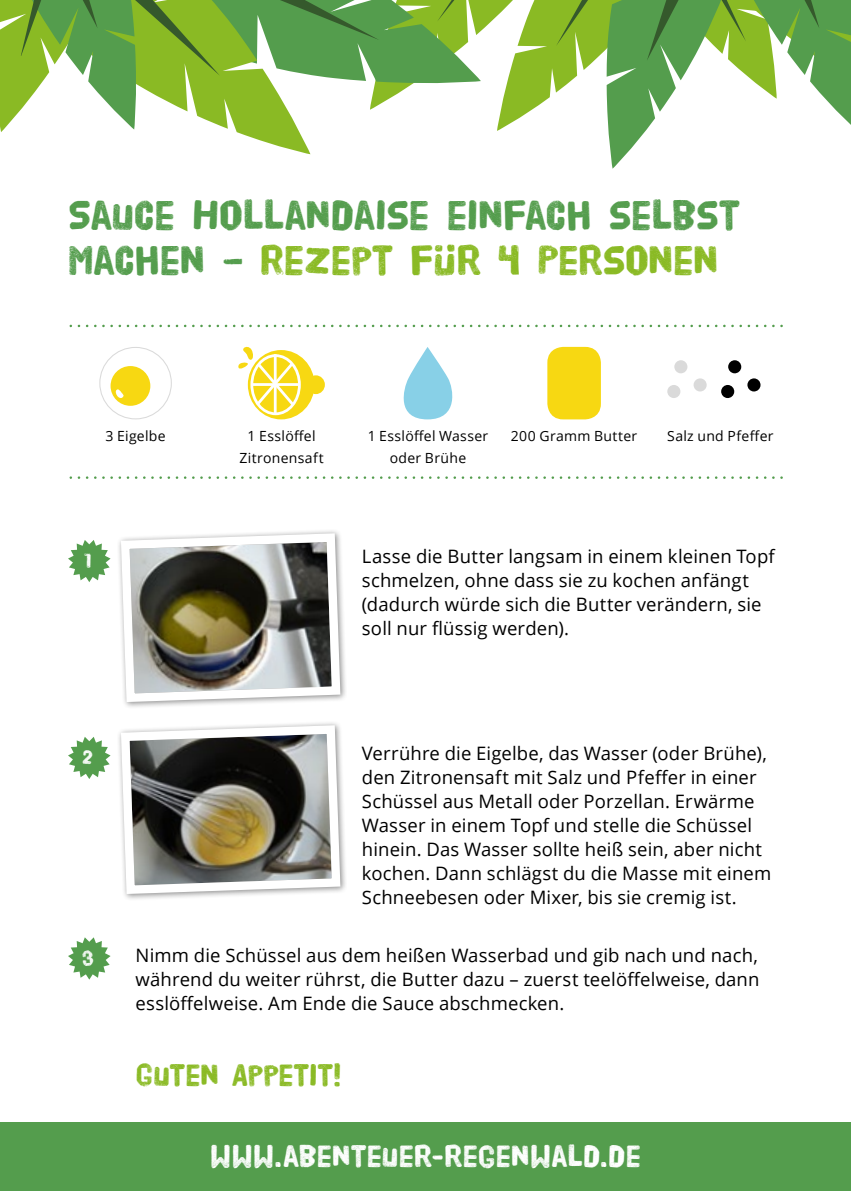
<style>
.page{position:relative;width:851px;height:1191px;background:#fff}
.page>*{position:absolute;margin:0;border:0;box-sizing:border-box;transform-origin:0 0}
.t1{font:43.2px/45.4px "HVD Poster";letter-spacing:-.01em;color:#549d4d}
.t2{font:32px "HVD Poster";color:#fff}
.t3{font:32px "HVD Poster";letter-spacing:-.01em;color:#8aba24}
.t4{font:22px "HVD Poster";color:#fff}
.t5{font:18.4px/24px "Open Sans";letter-spacing:.01em;color:#000}
.t6{font:14px/22px "Open Sans";letter-spacing:.02em;color:#000;text-align:center}
.s1{color:#8aba24}
</style>
<div class="page">
<div style="left:99px;top:347px;width:73px;height:72px;border:1px solid #dadada;border-radius:50%"></div>
<div style="left:0;top:1123px;width:850px;height:68px;background:#549d4d"></div>
<svg style="left:0;top:0;width:850px;height:169px"></svg>
<svg style="left:68px;top:540px;width:42px;height:42px"></svg>
<svg style="left:68px;top:937px;width:42px;height:42px"></svg>
<svg style="left:68px;top:737px;width:42px;height:42px"></svg>
<svg style="left:71px;top:476px;width:710px;height:3px"></svg>
<svg style="left:71px;top:325px;width:710px;height:2px"></svg>
<div style="left:674px;top:360px;width:13px;height:13px;background:#dadada;border-radius:50%"></div>
<div style="left:667px;top:385px;width:13px;height:13px;background:#dadada;border-radius:50%"></div>
<div style="left:693px;top:378px;width:13px;height:14px;background:#dadada;border-radius:50%"></div>
<div style="left:727px;top:360px;width:14px;height:13px;background:#000;border-radius:50%"></div>
<div style="left:720px;top:385px;width:14px;height:13px;background:#000;border-radius:50%"></div>
<div style="left:747px;top:378px;width:13px;height:14px;background:#000;border-radius:50%"></div>
<div style="left:547px;top:347px;width:53px;height:72px;background:#f7d812;border-radius:16px"></div>
<div style="left:248px;top:350px;width:66px;height:69px;background:#f7d812;border-radius:50%"></div>
<div style="left:307px;top:375px;width:18px;height:19px;background:#f7d812;border-radius:50%"></div>
<svg style="left:252px;top:356px;width:47px;height:58px"></svg>
<div style="left:250px;top:354px;width:51px;height:61px;border:3px solid #fff;border-radius:50%"></div>
<hr style="left:251px;top:383px;width:48px;height:3px;background:#fff">
<svg style="left:238px;top:346px;width:59px;height:62px"></svg>
<hr style="left:274px;top:354px;width:2px;height:61px;background:#fff">
<svg style="left:403px;top:347px;width:50px;height:72px"></svg>
<div style="left:110px;top:366px;width:40px;height:40px;background:#f7d812;border-radius:50%"></div>
<svg style="left:115px;top:389px;width:9px;height:10px"></svg>
<div style="left:116px;top:529px;width:231px;height:180px;background:#000;opacity:.45"></div>
<img style="left:117px;top:529px;width:227px;height:177px">
<div style="left:116px;top:720px;width:231px;height:180px;background:#000;opacity:.45"></div>
<svg style="left:117px;top:721px;width:227px;height:177px"></svg>
<h1 class="t1" style="left:68px;top:193px;width:673px">SAUCE HOLLANDAISE EINFACH SELBST<br>MACHEN – <span class="s1">REZEPT FÜR 4 PERSONEN</span></h1>
<p class="t6" style="left:106px;top:424px;width:61px">3 Eigelbe</p>
<p class="t6" style="left:511px;top:424px;width:128px">200 Gramm Butter</p>
<p class="t6" style="left:667px;top:424px;width:108px">Salz und Pfeffer</p>
<p class="t6" style="left:239px;top:424px;width:86px">1 Esslöffel<br>Zitronensaft</p>
<p class="t6" style="left:367px;top:424px;width:122px">1 Esslöffel Wasser oder Brühe</p>
<p class="t4" style="left:84px;top:551px;width:9px">1</p>
<p class="t5" style="left:362px;top:543px;width:414px">Lasse die Butter langsam in einem kleinen Topf schmelzen, ohne dass sie zu kochen anfängt (dadurch würde sich die Butter verändern, sie soll nur flüssig werden).</p>
<p class="t4" style="left:82px;top:747px;width:12px">2</p>
<p class="t4" style="left:82px;top:948px;width:12px">3</p>
<p class="t5" style="left:362px;top:741px;width:411px">Verrühre die Eigelbe, das Wasser (oder Brühe), den Zitronensaft mit Salz und Pfeffer in einer Schüssel aus Metall oder Porzellan. Erwärme Wasser in einem Topf und stelle die Schüssel hinein. Das Wasser sollte heiß sein, aber nicht kochen. Dann schlägst du die Masse mit einem Schneebesen oder Mixer, bis sie cremig ist.</p>
<p class="t5" style="left:136px;top:942px;width:625px;text-align:justify">Nimm die Schüssel aus dem heißen Wasserbad und gib nach und nach, während du weiter rührst, die Butter dazu – zuerst teelöffelweise, dann esslöffelweise. Am Ende die Sauce abschmecken.</p>
<h2 class="t3" style="left:135px;top:1060px;width:207px">GUTEN APPETIT!</h2>
<h2 class="t2" style="left:210px;top:1141px;width:432px">WWW.ABENTEUER-REGENWALD.DE</h2>
</div>
